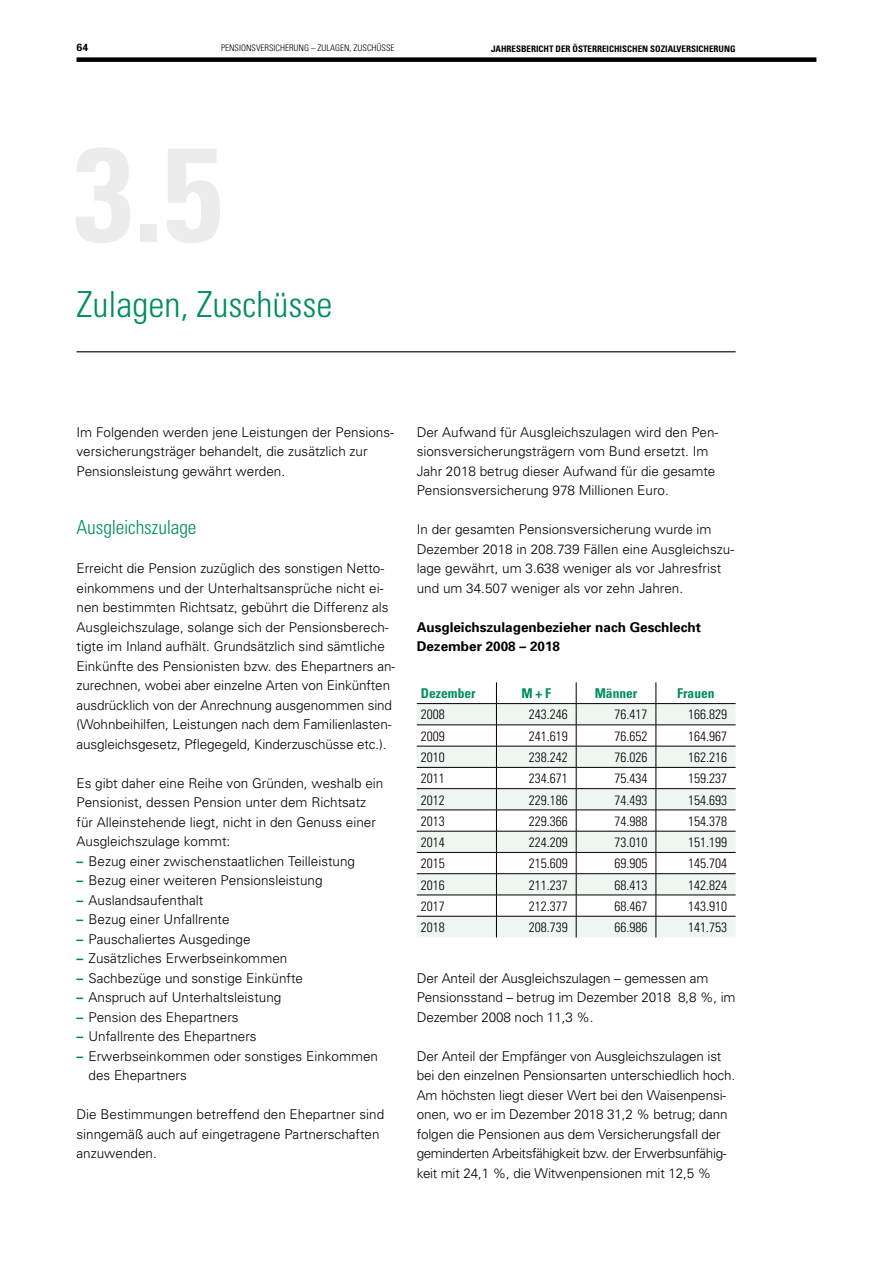
<style>
.page{position:relative;width:893px;height:1263px;background:#fff}
.page>*{position:absolute;margin:0;border:0;box-sizing:border-box;transform-origin:0 0}
.t1{font:300 condensed 36px "Univers";color:#008e5c}
.t2{font:300 condensed 19.5px "Univers";letter-spacing:-.005em;color:#008e5c}
.t3{font:300 13.5px/19.5px "Univers";color:#000}
.t4{font:300 condensed 13.5px "Univers";color:#000}
.t5{font:700 13.5px/19.5px "Univers";color:#000}
.t6{font:700 condensed 13.5px "Univers";color:#008e5c}
.t7{font:700 10.5px "Univers";color:#000}
.t8{font:700 condensed 9px "Univers";color:#000}
.t9{font:300 condensed 9px "Univers";color:#000}
.s1{font-weight:700;color:#008e5c}
</style>
<div class="page">
<div style="left:77px;top:57px;width:739px;height:5px;background:#000"></div>
<hr style="left:77px;top:351px;width:659px;height:1px;background:#000">
<svg style="left:417px;top:704px;width:319px;height:233px;fill:#eff6f2"></svg>
<hr style="left:417px;top:703px;width:79px;height:1px;background:#000">
<hr style="left:496px;top:703px;width:80px;height:1px;background:#000">
<hr style="left:576px;top:703px;width:80px;height:1px;background:#000">
<hr style="left:656px;top:703px;width:80px;height:1px;background:#000">
<hr style="left:417px;top:725px;width:79px;height:1px;background:#000">
<hr style="left:496px;top:725px;width:80px;height:1px;background:#000">
<hr style="left:576px;top:725px;width:80px;height:1px;background:#000">
<hr style="left:656px;top:725px;width:80px;height:1px;background:#000">
<hr style="left:417px;top:746px;width:79px;height:1px;background:#000">
<hr style="left:496px;top:746px;width:80px;height:1px;background:#000">
<hr style="left:576px;top:746px;width:80px;height:1px;background:#000">
<hr style="left:656px;top:746px;width:80px;height:1px;background:#000">
<hr style="left:417px;top:767px;width:79px;height:1px;background:#000">
<hr style="left:496px;top:767px;width:80px;height:1px;background:#000">
<hr style="left:576px;top:767px;width:80px;height:1px;background:#000">
<hr style="left:656px;top:767px;width:80px;height:1px;background:#000">
<hr style="left:417px;top:788px;width:79px;height:1px;background:#000">
<hr style="left:496px;top:788px;width:80px;height:1px;background:#000">
<hr style="left:576px;top:788px;width:80px;height:1px;background:#000">
<hr style="left:656px;top:788px;width:80px;height:1px;background:#000">
<hr style="left:417px;top:810px;width:79px;height:1px;background:#000">
<hr style="left:496px;top:810px;width:80px;height:1px;background:#000">
<hr style="left:576px;top:810px;width:80px;height:1px;background:#000">
<hr style="left:656px;top:810px;width:80px;height:1px;background:#000">
<hr style="left:417px;top:831px;width:79px;height:1px;background:#000">
<hr style="left:496px;top:831px;width:80px;height:1px;background:#000">
<hr style="left:576px;top:831px;width:80px;height:1px;background:#000">
<hr style="left:656px;top:831px;width:80px;height:1px;background:#000">
<hr style="left:417px;top:852px;width:79px;height:1px;background:#000">
<hr style="left:496px;top:852px;width:80px;height:1px;background:#000">
<hr style="left:576px;top:852px;width:80px;height:1px;background:#000">
<hr style="left:656px;top:852px;width:80px;height:1px;background:#000">
<hr style="left:417px;top:873px;width:79px;height:1px;background:#000">
<hr style="left:496px;top:873px;width:80px;height:1px;background:#000">
<hr style="left:576px;top:873px;width:80px;height:1px;background:#000">
<hr style="left:656px;top:873px;width:80px;height:1px;background:#000">
<hr style="left:417px;top:895px;width:79px;height:1px;background:#000">
<hr style="left:496px;top:895px;width:80px;height:1px;background:#000">
<hr style="left:576px;top:895px;width:80px;height:1px;background:#000">
<hr style="left:656px;top:895px;width:80px;height:1px;background:#000">
<svg style="left:496px;top:682px;width:1px;height:255px"></svg>
<svg style="left:576px;top:682px;width:1px;height:255px"></svg>
<svg style="left:656px;top:682px;width:1px;height:255px"></svg>
<hr style="left:417px;top:916px;width:79px;height:1px;background:#000">
<hr style="left:496px;top:916px;width:80px;height:1px;background:#000">
<hr style="left:576px;top:916px;width:80px;height:1px;background:#000">
<hr style="left:656px;top:916px;width:80px;height:1px;background:#000">
<p class="t7" style="left:77px;top:41px;width:13px">64</p>
<p class="t9" style="left:221px;top:42px;width:175px">PENSIONSVERSICHERUNG – ZULAGEN, ZUSCHÜSSE</p>
<p class="t8" style="left:491px;top:43px;width:246px">JAHRESBERICHT DER ÖSTERREICHISCHEN SOZIALVERSICHERUNG</p>
<h1 class="t1" style="left:77px;top:283px;width:257px">Zulagen, Zuschüsse</h1>
<p class="t3" style="left:77px;top:422px;width:319px">Im Folgenden werden jene Leistungen der Pensions&shy;versicherungsträger behandelt, die zusätzlich zur<br>Pensionsleistung gewährt werden.</p>
<h2 class="t2" style="left:77px;top:516px;width:122px">Ausgleichszulage</h2>
<p class="t3" style="left:77px;top:558px;width:320px">Erreicht die Pension zuzüglich des sonstigen Netto&shy;einkommens und der Unterhaltsansprüche nicht ei&shy;nen bestimmten Richtsatz, gebührt die Differenz als Ausgleichszulage, solange sich der Pensionsberech&shy;tigte im Inland aufhält. Grundsätzlich sind sämtliche Einkünfte des Pensionisten bzw. des Ehepartners an&shy;zurechnen, wobei aber einzelne Arten von Einkünften ausdrücklich von der Anrechnung ausgenommen sind (Wohnbeihilfen, Leistungen nach dem Familienlasten&shy;ausgleichsgesetz, Pflegegeld, Kinderzuschüsse etc.).</p>
<p class="t3" style="left:77px;top:773px;width:308px">Es gibt daher eine Reihe von Gründen, weshalb ein Pensionist, dessen Pension unter dem Richtsatz für Alleinstehende liegt, nicht in den Genuss einer Ausgleichszulage kommt:</p>
<p class="t3" style="left:77px;top:851px;width:280px"><span class="s1">–</span> Bezug einer zwischenstaatlichen Teilleistung</p>
<p class="t3" style="left:77px;top:870px;width:248px"><span class="s1">–</span> Bezug einer weiteren Pensionsleistung</p>
<p class="t3" style="left:77px;top:890px;width:128px"><span class="s1">–</span> Auslandsaufenthalt</p>
<p class="t3" style="left:77px;top:909px;width:155px"><span class="s1">–</span> Bezug einer Unfallrente</p>
<p class="t3" style="left:77px;top:929px;width:176px"><span class="s1">–</span> Pauschaliertes Ausgedinge</p>
<p class="t3" style="left:77px;top:948px;width:212px"><span class="s1">–</span> Zusätzliches Erwerbseinkommen</p>
<p class="t3" style="left:77px;top:968px;width:228px"><span class="s1">–</span> Sachbezüge und sonstige Einkünfte</p>
<p class="t3" style="left:77px;top:987px;width:206px"><span class="s1">–</span> Anspruch auf Unterhaltsleistung</p>
<p class="t3" style="left:77px;top:1007px;width:164px"><span class="s1">–</span> Pension des Ehepartners</p>
<p class="t3" style="left:77px;top:1026px;width:182px"><span class="s1">–</span> Unfallrente des Ehepartners</p>
<p class="t3" style="left:89px;top:1046px;width:291px;text-indent:-12px"><span class="s1">–</span> Erwerbseinkommen oder sonstiges Einkommen des Ehepartners</p>
<p class="t3" style="left:77px;top:1104px;width:309px">Die Bestimmungen betreffend den Ehepartner sind sinngemäß auch auf eingetragene Partnerschaften anzuwenden.</p>
<p class="t3" style="left:417px;top:422px;width:303px">Der Aufwand für Ausgleichszulagen wird den Pen&shy;sionsversicherungsträgern vom Bund ersetzt. Im Jahr 2018 betrug dieser Aufwand für die gesamte Pensionsversicherung 978 Millionen Euro.</p>
<p class="t3" style="left:417px;top:519px;width:319px">In der gesamten Pensionsversicherung wurde im Dezember 2018 in 208.739 Fällen eine Ausgleichszu&shy;lage gewährt, um 3.638 weniger als vor Jahresfrist und um 34. 507 weniger als vor zehn Jahren.</p>
<p class="t5" style="left:417px;top:617px;width:286px">Ausgleichszulagenbezieher nach Geschlecht<br>Dezember 2008 – 2018</p>
<p class="t6" style="left:421px;top:685px;width:56px">Dezember</p>
<p class="t6" style="left:521px;top:685px;width:31px">M + F</p>
<p class="t6" style="left:595px;top:685px;width:44px">Männer</p>
<p class="t6" style="left:677px;top:685px;width:39px">Frauen</p>
<p class="t4" style="left:421px;top:707px;width:25px">2008</p>
<p class="t4" style="left:529px;top:707px;width:40px">243.246</p>
<p class="t4" style="left:614px;top:707px;width:34px">76.417</p>
<p class="t4" style="left:688px;top:707px;width:40px">166.829</p>
<p class="t4" style="left:421px;top:728px;width:25px">2009</p>
<p class="t4" style="left:529px;top:728px;width:40px">241.619</p>
<p class="t4" style="left:614px;top:728px;width:34px">76.652</p>
<p class="t4" style="left:688px;top:728px;width:40px">164.967</p>
<p class="t4" style="left:421px;top:749px;width:25px">2010</p>
<p class="t4" style="left:529px;top:749px;width:40px">238.242</p>
<p class="t4" style="left:614px;top:749px;width:34px">76.026</p>
<p class="t4" style="left:688px;top:749px;width:40px">162.216</p>
<p class="t4" style="left:421px;top:770px;width:25px">2011</p>
<p class="t4" style="left:529px;top:770px;width:40px">234.671</p>
<p class="t4" style="left:614px;top:770px;width:34px">75.434</p>
<p class="t4" style="left:688px;top:770px;width:40px">159.237</p>
<p class="t4" style="left:421px;top:792px;width:25px">2012</p>
<p class="t4" style="left:529px;top:792px;width:40px">229.186</p>
<p class="t4" style="left:614px;top:792px;width:34px">74.493</p>
<p class="t4" style="left:688px;top:792px;width:40px">154.693</p>
<p class="t4" style="left:421px;top:813px;width:25px">2013</p>
<p class="t4" style="left:529px;top:813px;width:40px">229.366</p>
<p class="t4" style="left:614px;top:813px;width:34px">74.988</p>
<p class="t4" style="left:688px;top:813px;width:40px">154.378</p>
<p class="t4" style="left:421px;top:834px;width:25px">2014</p>
<p class="t4" style="left:529px;top:834px;width:40px">224.209</p>
<p class="t4" style="left:614px;top:834px;width:34px">73.010</p>
<p class="t4" style="left:688px;top:834px;width:40px">151.199</p>
<p class="t4" style="left:421px;top:855px;width:25px">2015</p>
<p class="t4" style="left:529px;top:855px;width:40px">215.609</p>
<p class="t4" style="left:614px;top:855px;width:34px">69.905</p>
<p class="t4" style="left:688px;top:855px;width:40px">145.704</p>
<p class="t4" style="left:421px;top:877px;width:25px">2016</p>
<p class="t4" style="left:529px;top:877px;width:40px">211.237</p>
<p class="t4" style="left:614px;top:877px;width:34px">68.413</p>
<p class="t4" style="left:688px;top:877px;width:40px">142.824</p>
<p class="t4" style="left:421px;top:898px;width:25px">2017</p>
<p class="t4" style="left:529px;top:898px;width:40px">212.377</p>
<p class="t4" style="left:614px;top:898px;width:34px">68.467</p>
<p class="t4" style="left:688px;top:898px;width:40px">143.910</p>
<p class="t4" style="left:421px;top:919px;width:25px">2018</p>
<p class="t4" style="left:529px;top:919px;width:40px">208.739</p>
<p class="t4" style="left:614px;top:919px;width:34px">66.986</p>
<p class="t4" style="left:688px;top:919px;width:40px">141.753</p>
<p class="t3" style="left:417px;top:968px;width:320px">Der Anteil der Ausgleichszulagen – gemessen am<br>Pensionsstand – betrug im Dezember 2018 8,8 %, im<br>Dezember 2008 noch 11,3 %.</p>
<p class="t3" style="left:417px;top:1046px;width:317px">Der Anteil der Empfänger von Ausgleichszulagen ist bei den einzelnen Pensionsarten unterschiedlich hoch.<br>Am höchsten liegt dieser Wert bei den Waisenpensi&shy;onen, wo er im Dezember 2018 31,2 % betrug; dann folgen die Pensionen aus dem Versicherungsfall der geminderten Arbeitsfähigkeit bzw. der Erwerbsunfähig&shy;keit mit 24,1 %, die Witwenpensionen mit 12,5 %</p>
</div>
